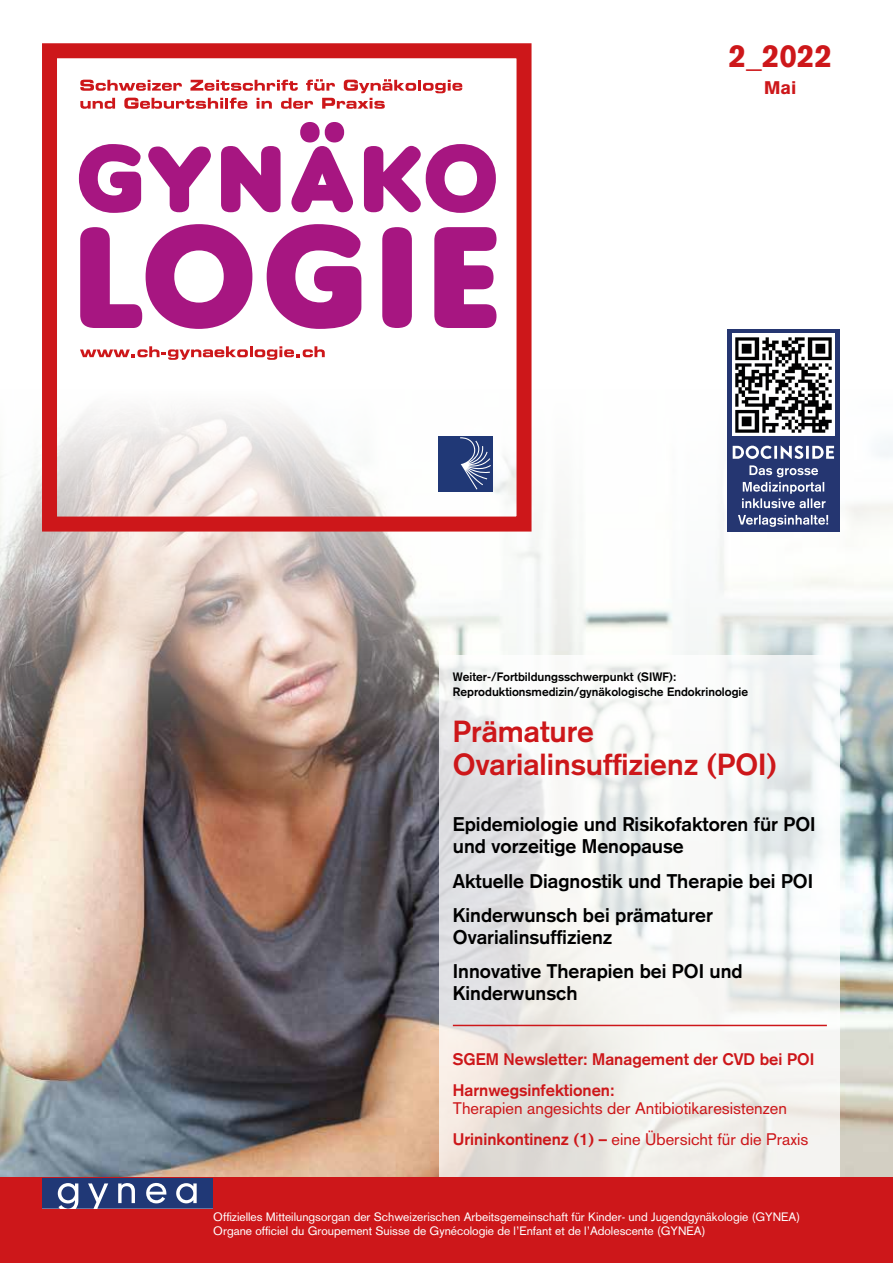
<style>
.page{position:relative;width:893px;height:1263px;background:#fff}
.page>*{position:absolute;margin:0;border:0;box-sizing:border-box;transform-origin:0 0}
.t1{font:900 31.5px "Akzidenz Grotesk";color:#cd171a}
.t2{font:700 30px/33px "Akzidenz Grotesk";color:#cd171a}
.t3{font:700 19.5px/34.5px "Akzidenz Grotesk";color:#000}
.t4{font:900 18px "Akzidenz Grotesk";color:#cd171a}
.t5{font:16.5px/30.8px "Akzidenz Grotesk";color:#cd171a}
.t6{font:700 16.5px/30.8px "Akzidenz Grotesk";color:#cd171a}
.t7{font:12px/13.5px "Akzidenz Grotesk";color:#fff}
.t8{font:700 12px/15px "Akzidenz Grotesk";color:#000}
.s1{font-weight:700}
</style>
<div class="page">
<img style="left:0;top:828px;width:893px;height:350px">
<svg style="left:439px;top:828px;width:401px;height:350px"></svg>
<div style="left:0;top:1178px;width:893px;height:85px;background:#cd171a"></div>
<svg style="left:43px;top:1178px;width:170px;height:30px;background:#4a5d8f"></svg>
<img style="left:0;top:375px;width:893px;height:453px">
<div style="left:43px;top:43px;width:488px;height:488px;border:15px solid #cd171a"></div>
<svg style="left:80px;top:79px;width:382px;height:30px"></svg>
<svg style="left:80px;top:346px;width:245px;height:14px"></svg>
<div style="left:439px;top:436px;width:54px;height:55px;background:#203876"></div>
<svg style="left:460px;top:437px;width:31px;height:52px"></svg>
<svg style="left:79px;top:144px;width:62px;height:69px"></svg>
<svg style="left:148px;top:146px;width:63px;height:66px"></svg>
<svg style="left:221px;top:146px;width:60px;height:66px"></svg>
<svg style="left:291px;top:122px;width:62px;height:90px"></svg>
<svg style="left:364px;top:144px;width:132px;height:69px"></svg>
<svg style="left:80px;top:224px;width:172px;height:105px"></svg>
<svg style="left:267px;top:224px;width:94px;height:105px"></svg>
<svg style="left:382px;top:227px;width:30px;height:101px;background:#ac2388"></svg>
<svg style="left:434px;top:227px;width:62px;height:101px"></svg>
<hr style="left:453px;top:1025px;width:374px;height:1px;background:#cd171a">
<div style="left:727px;top:328px;width:113px;height:203px;background:#253671"></div>
<img style="left:732px;top:334px;width:102px;height:102px">
<svg style="left:733px;top:445px;width:101px;height:14px"></svg>
<svg style="left:738px;top:515px;width:90px;height:12px"></svg>
<svg style="left:742px;top:465px;width:84px;height:43px"></svg>
<h1 class="t1" style="left:729px;top:37px;width:105px">2_2022</h1>
<h3 class="t4" style="left:764px;top:76px;width:34px">Mai</h3>
<p class="t8" style="left:453px;top:669px;width:297px">Weiter-/Fortbildungsschwerpunkt (SIWF):<br>Reproduktionsmedizin/gynäkologische Endokrinologie</p>
<h2 class="t2" style="left:453px;top:715px;width:326px">Prämature<br>Ovarialinsuffizienz (POI)</h2>
<h3 class="t3" style="left:453px;top:813px;width:364px;line-height:21.8px">Epidemiologie und Risikofaktoren für POI und vorzeitige Menopause</h3>
<h3 class="t3" style="left:453px;top:863px;width:362px">Aktuelle Diagnostik und Therapie bei POI<br>Kinderwunsch bei prämaturer</h3>
<h3 class="t3" style="left:453px;top:920px;width:291px">Ovarialinsuffizienz<br>Innovative Therapien bei POI und</h3>
<h3 class="t3" style="left:453px;top:976px;width:126px">Kinderwunsch</h3>
<h3 class="t6" style="left:453px;top:1044px;width:363px">SGEM Newsletter: Management der CVD bei POI<br>Harnwegsinfektionen:</h3>
<h3 class="t5" style="left:453px;top:1093px;width:357px">Therapien angesichts der Antibiotikaresistenzen<br><span class="s1">Urininkontinenz (1) –</span> eine Übersicht für die Praxis</h3>
<p class="t7" style="left:213px;top:1210px;width:588px">Offizielles Mitteilungsorgan der Schweizerischen Arbeitsgemeinschaft für Kinder- und Jugendgynäkologie (GYNEA)<br>Organe officiel du Groupement Suisse de Gynécologie de l’Enfant et de l’Adolescente (GYNEA)</p>
</div>
